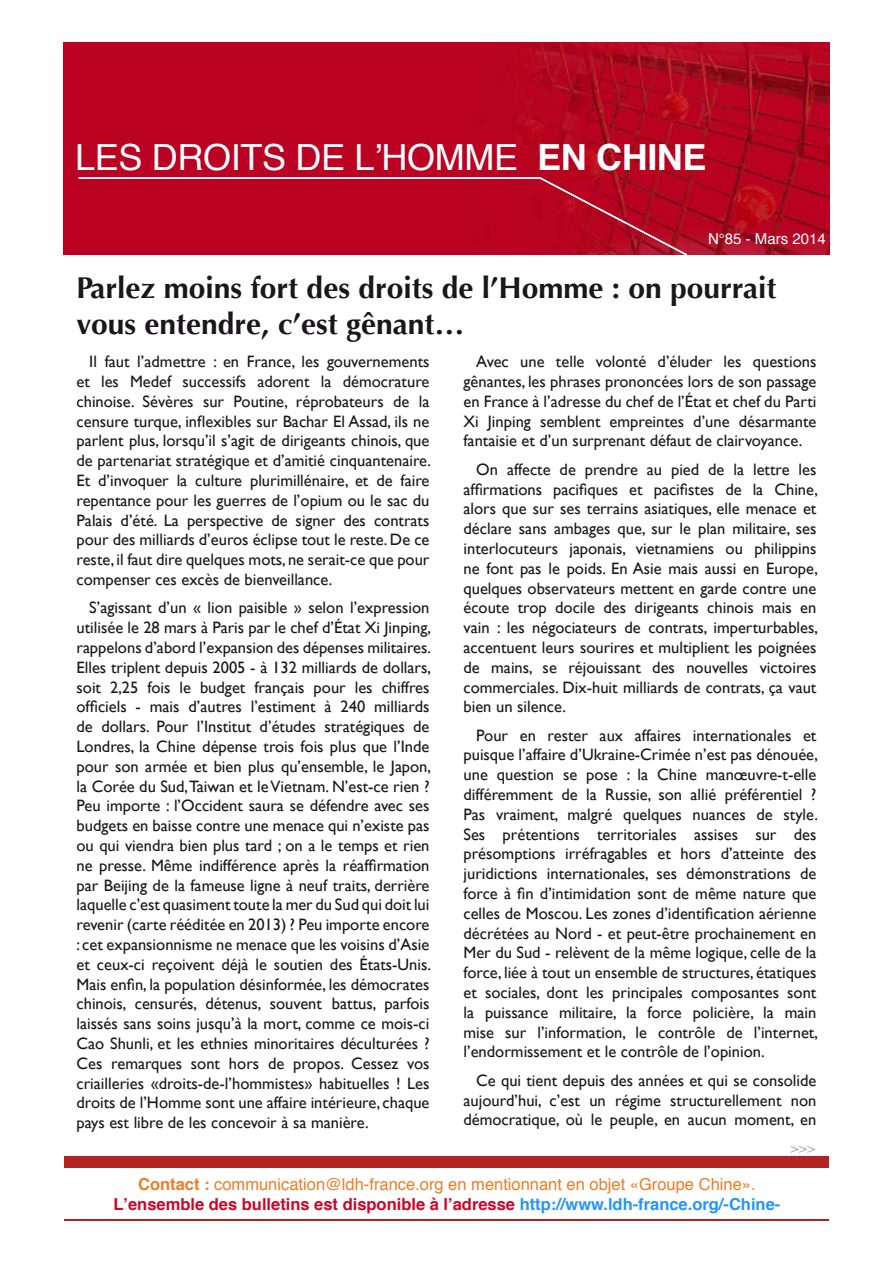
<style>
.page{position:relative;width:893px;height:1263px;background:#fff}
.page>*{position:absolute;margin:0;border:0;box-sizing:border-box;transform-origin:0 0}
.t1{font:36px "Helvetica";letter-spacing:-.01em;color:#fff}
.t2{font:700 30px/36px "Optima";color:#1a171c}
.t3{font:16.5px/19.8px "Gill Sans";color:#1a171c;text-align:justify}
.t4{font:16.5px/19.8px "Helvetica";color:#ee7d27;text-align:center}
.t5{font:15px "Helvetica";color:#fff}
.t6{font:15px "Times";color:#9c9e9f}
.s1{font-weight:700}
.s2{font-weight:700;color:#ce0527}
.s3{font-weight:700;color:#2494ff}
</style>
<div class="page">
<img style="left:64px;top:43px;width:765px;height:212px">
<div style="left:65px;top:1156px;width:764px;height:12px;background:#b32120"></div>
<hr style="left:65px;top:1219px;width:764px;height:2px;background:#b32120">
<svg style="left:538px;top:176px;width:151px;height:79px;background:#b40c26"></svg>
<hr style="left:79px;top:177px;width:462px;height:2px;background:#fff">
<h1 class="t1" style="left:75px;top:129px;width:633px">LES DROITS DE L’HOMME <span class="s1">EN CHINE</span></h1>
<p class="t5" style="left:708px;top:227px;width:119px">N°85 - Mars 2014</p>
<h2 class="t2" style="left:77px;top:270px;width:701px">Parlez moins fort des droits de l’Homme : on pourrait vous entendre, c’est gênant…</h2>
<p class="t3" style="left:77px;top:352px;width:356px;text-indent:13px">Il faut l’admettre : en France, les gouvernements et les Medef successifs adorent la démocrature chinoise. Sévères sur Poutine, réprobateurs de la censure turque, inflexibles sur Bachar El Assad, ils ne parlent plus, lorsqu’il s’agit de dirigeants chinois, que de partenariat stratégique et d’amitié cinquantenaire.<br>Et d’invoquer la culture plurimillénaire, et de faire repentance pour les guerres de l’opium ou le sac du Palais d’été. La perspective de signer des contrats pour des milliards d’euros éclipse tout le reste. De ce reste, il faut dire quelques mots, ne serait-ce que pour compenser ces excès de bienveillance.</p>
<p class="t3" style="left:77px;top:598px;width:356px;text-indent:13px">S’agissant d’un « lion paisible » selon l’expression utilisée le 28 mars à Paris par le chef d’État Xi Jinping, rappelons d’abord l’expansion des dépenses militaires.<br>Elles triplent depuis 2005 - à 132 milliards de dollars, soit 2,25 fois le budget français pour les chiffres officiels - mais d’autres l’estiment à 240 milliards de dollars. Pour l’Institut d’études stratégiques de Londres, la Chine dépense trois fois plus que l’Inde pour son armée et bien plus qu’ensemble, le Japon, la Corée du Sud,Taiwan et le Vietnam. N’est-ce rien ?<br>Peu importe : l’Occident saura se défendre avec ses budgets en baisse contre une menace qui n’existe pas ou qui viendra bien plus tard ; on a le temps et rien ne presse. Même indifférence après la réaffirmation par Beijing de la fameuse ligne à neuf traits, derrière laquelle c’est quasiment toute la mer du Sud qui doit lui revenir (carte rééditée en 2013) ? Peu importe encore : cet expansionnisme ne menace que les voisins d’Asie et ceux-ci reçoivent déjà le soutien des États-Unis.<br>Mais enfin, la population désinformée, les démocrates chinois, censurés, détenus, souvent battus, parfois laissés sans soins jusqu’à la mort, comme ce mois-ci Cao Shunli, et les ethnies minoritaires déculturées ?<br>Ces remarques sont hors de propos. Cessez vos criailleries «droits-de-l’hommistes» habituelles ! Les droits de l’Homme sont une affaire intérieure, chaque pays est libre de les concevoir à sa manière.</p>
<p class="t3" style="left:463px;top:352px;width:354px;text-indent:13px">Avec une telle volonté d’éluder les questions gênantes, les phrases prononcées lors de son passage en France à l’adresse du chef de l’État et chef du Parti Xi Jinping semblent empreintes d’une désarmante fantaisie et d’un surprenant défaut de clairvoyance.</p>
<p class="t3" style="left:463px;top:459px;width:356px;text-indent:13px">On affecte de prendre au pied de la lettre les affirmations pacifiques et pacifistes de la Chine, alors que sur ses terrains asiatiques, elle menace et déclare sans ambages que, sur le plan militaire, ses interlocuteurs japonais, vietnamiens ou philippins ne font pas le poids. En Asie mais aussi en Europe, quelques observateurs mettent en garde contre une écoute trop docile des dirigeants chinois mais en vain : les négociateurs de contrats, imperturbables, accentuent leurs sourires et multiplient les poignées de mains, se réjouissant des nouvelles victoires commerciales. Dix-huit milliards de contrats, ça vaut bien un silence.</p>
<p class="t3" style="left:463px;top:725px;width:356px;text-indent:13px">Pour en rester aux affaires internationales et puisque l’affaire d’Ukraine-Crimée n’est pas dénouée, une question se pose : la Chine manœuvre-t-elle différemment de la Russie, son allié préférentiel ?<br>Pas vraiment, malgré quelques nuances de style.<br>Ses prétentions territoriales assises sur des présomptions irréfragables et hors d’atteinte des juridictions internationales, ses démonstrations de force à fin d’intimidation sont de même nature que celles de Moscou. Les zones d’identification aérienne décrétées au Nord - et peut-être prochainement en Mer du Sud - relèvent de la même logique, celle de la force, liée à tout un ensemble de structures, étatiques et sociales, dont les principales composantes sont la puissance militaire, la force policière, la main mise sur l’information, le contrôle de l’internet, l’endormissement et le contrôle de l’opinion.</p>
<p class="t3" style="left:463px;top:1070px;width:354px;text-indent:13px">Ce qui tient depuis des années et qui se consolide aujourd’hui, c’est un régime structurellement non démocratique, où le peuple, en aucun moment, en</p>
<p class="t6" style="left:790px;top:1134px;width:27px">&gt;&gt;&gt;</p>
<p class="t4" style="left:113px;top:1175px;width:668px"><span class="s1">Contact :</span> communication@ldh-france.org en mentionnant en objet «Groupe Chine».<br><span class="s2">L’ensemble des bulletins est disponible à l’adresse</span> <span class="s3">http://www.ldh-france.org/-Chine-</span></p>
</div>
